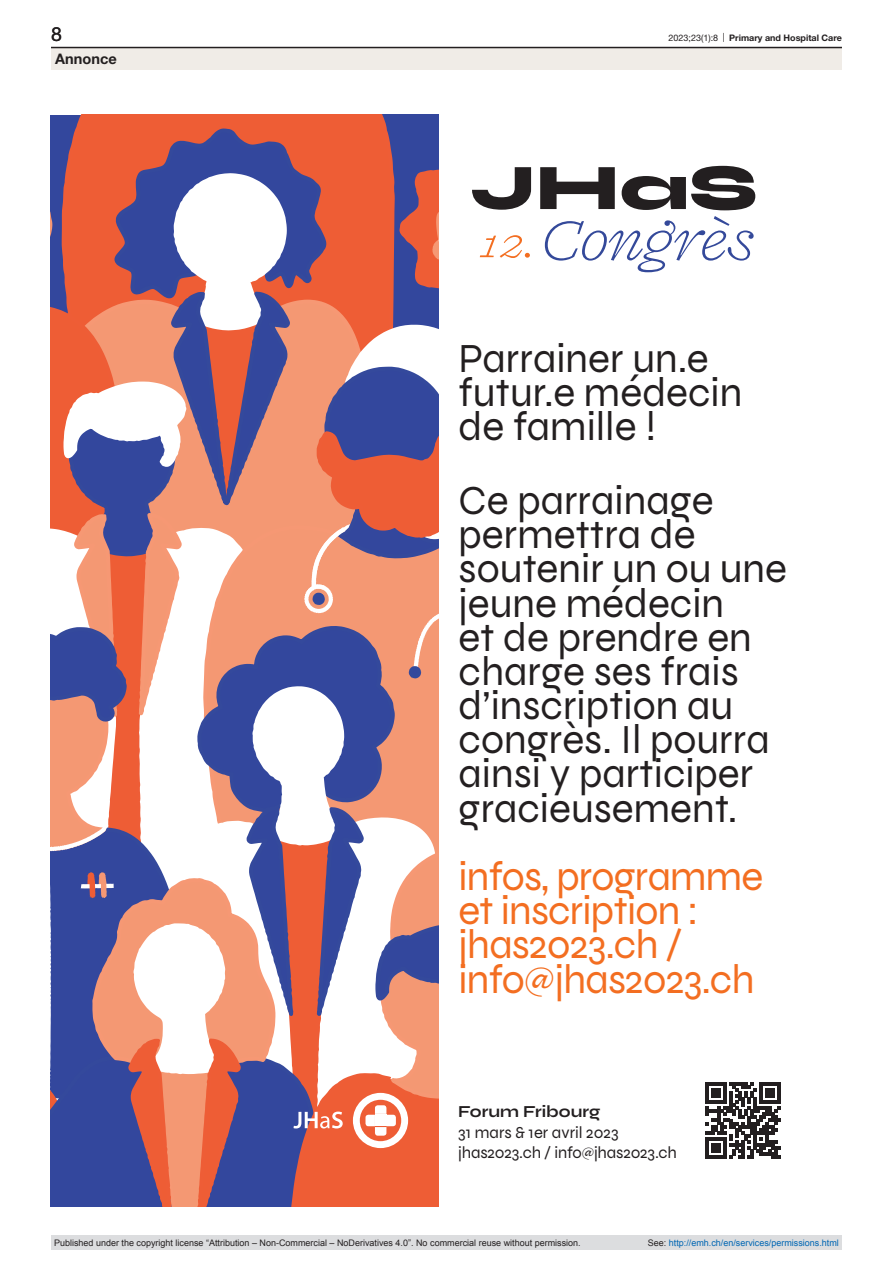
<style>
.page{position:relative;width:893px;height:1263px;background:#fff}
.page>*{position:absolute;margin:0;border:0;box-sizing:border-box;transform-origin:0 0}
.t1{font:41.4px/34.2px "Syne";color:#231f20}
.t2{font:41.4px/34.2px "Syne";letter-spacing:-.02em;color:#f36e21}
.pagina{font:19.5px "Helvetica Neue LT Pro";color:#231f20}
.t3{font:16.8px/20.7px "Syne";letter-spacing:-.01em;color:#231f20}
.rubrik{font:700 14.55px "Helvetica Neue LT Pro";color:#231f20}
.t4{font:9px "Arial";color:#231f20}
.t5{font:9px "Arial";color:#0066b3}
.t6{font:700 9px "Helvetica Neue LT Pro";color:#231f20}
.s1{font-weight:400}
.s2{font-family:"Fragen";font-weight:700}
.s3{font-weight:700}
.s4{color:#231f20}
</style>
<div class="page">
<div style="left:51px;top:47px;width:791px;height:23px;background:#f0ece7"></div>
<hr style="left:51px;top:47px;width:791px;height:1px;background:#231f20">
<svg style="left:705px;top:1082px;width:76px;height:76px"></svg>
<svg style="left:545px;top:216px;width:209px;height:56px"></svg>
<svg style="left:472px;top:166px;width:283px;height:44px"></svg>
<svg style="left:480px;top:235px;width:50px;height:23px"></svg>
<svg style="left:50px;top:115px;width:388px;height:1092px"></svg>
<div style="left:51px;top:1235px;width:791px;height:15px;background:#dcdddf"></div>
<p class="pagina" style="left:51px;top:22px;width:12px">8</p>
<p class="t6" style="left:669px;top:32px;width:175px"><span class="s1">2023;23(1):8 |</span> Primary and Hospital Care</p>
<p class="rubrik" style="left:55px;top:49px;width:63px">Annonce</p>
<p class="t1" style="left:459px;top:340px;width:285px">Parrainer un.e futur.e médecin de famille !</p>
<p class="t1" style="left:459px;top:482px;width:330px">Ce parrainage permettra de soutenir un ou une jeune médecin<br>et de prendre en charge ses frais d’inscription au congrès. Il pourra ainsi y participer gracieusement.</p>
<p class="t2" style="left:459px;top:858px;width:306px">infos, programme et inscription : jhas2023.ch / info<span class="s2">@</span>jhas2023.ch</p>
<p class="t3" style="left:458px;top:1101px;width:220px"><span class="s3">Forum Fribourg<br></span>31 mars &amp; 1er avril 2023 jhas2023.ch / info<span class="s2">@</span>jhas2023.ch</p>
<p class="t4" style="left:54px;top:1237px;width:528px">Published under the copyright license “Attribution – Non-Commercial – NoDerivatives 4.0”. No commercial reuse without permission.</p>
<p class="t5" style="left:648px;top:1237px;width:193px"><span class="s4">See:</span> http://emh.ch/en/services/permissions.html</p>
</div>
